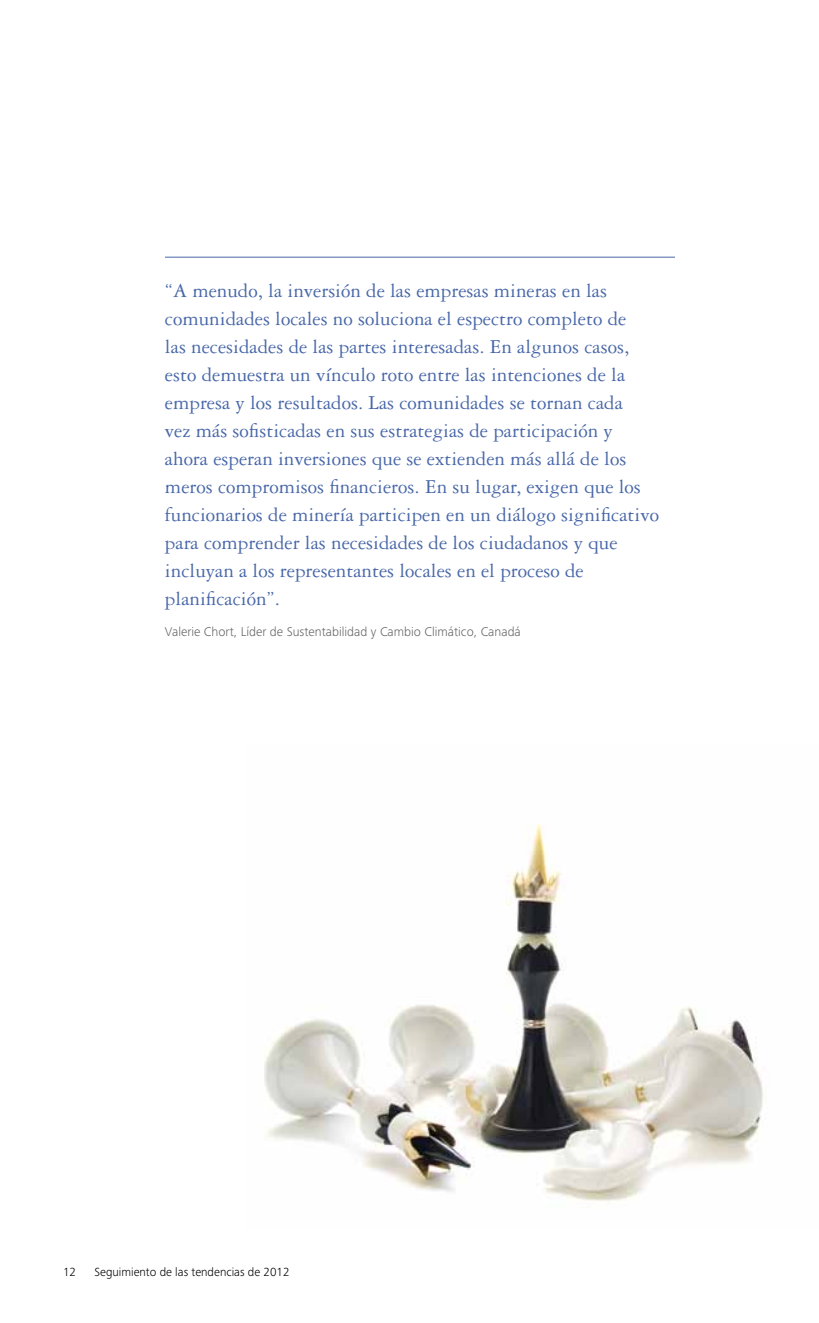
<style>
.page{position:relative;width:819px;height:1323px;background:#fff}
.page>*{position:absolute;margin:0;border:0;box-sizing:border-box;transform-origin:0 0}
.t1{font:21px/28px "Garamond 3 LT Std";color:#4867a8}
.t2{font:300 13.12px "Frutiger Next Pro";color:#636466}
.t3{font:300 12.25px "Frutiger Next Pro";color:#000}
</style>
<div class="page">
<img style="left:264px;top:824px;width:500px;height:377px">
<hr style="left:165px;top:257px;width:510px;height:1px;background:#4867a8">
<p class="t1" style="left:165px;top:277px;width:496px">“A menudo, la inversión de las empresas mineras en las comunidades locales no soluciona el espectro completo de<br>las necesidades de las partes interesadas. En algunos casos, esto demuestra un vínculo roto entre las intenciones de la empresa y los resultados. Las comunidades se tornan cada<br>vez más sofisticadas en sus estrategias de participación y ahora esperan inversiones que se extienden más allá de los meros compromisos financieros. En su lugar, exigen que los funcionarios de minería participen en un diálogo significativo para comprender las necesidades de los ciudadanos y que incluyan a los representantes locales en el proceso de planificación”.</p>
<p class="t2" style="left:165px;top:625px;width:357px">Valerie Chort, Líder de Sustentabilidad y Cambio Climático, Canadá</p>
<p class="t3" style="left:63px;top:1265px;width:14px">12</p>
<p class="t3" style="left:94px;top:1265px;width:197px">Seguimiento de las tendencias de 2012</p>
</div>
